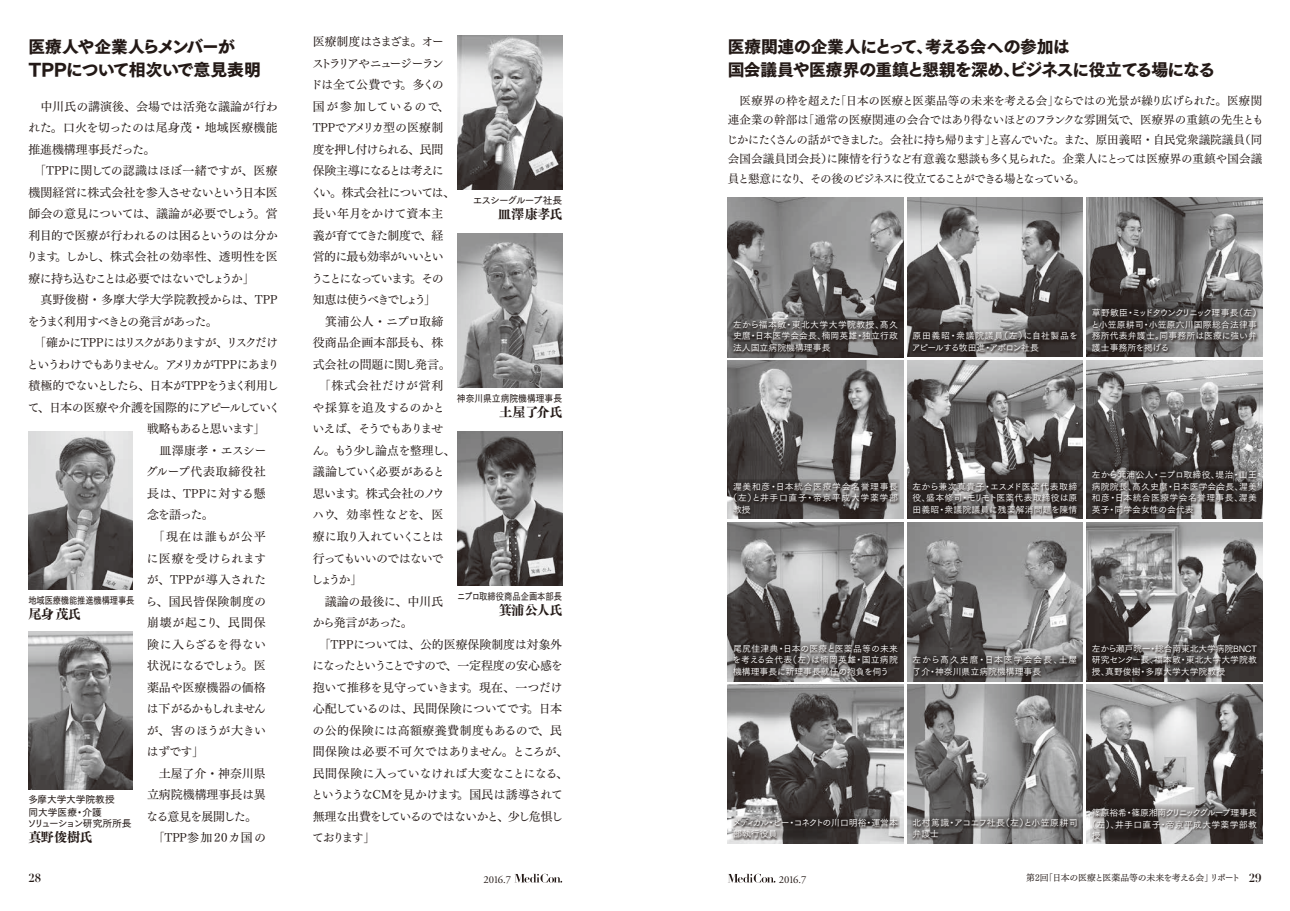
<style>
.page{position:relative;width:1290px;height:911px;background:#fff}
.page>*{position:absolute;margin:0;border:0;box-sizing:border-box;transform-origin:0 0}
.t1{font:16.88px/23.9px "Tsuku Go Pro H";letter-spacing:-.03em;color:#231916}
.t2{font:13.25px "Tsuku AMD Min Std E";letter-spacing:-.04em;color:#231916}
.t3{font:12px/21.5px "Tsuku Min Pro M";letter-spacing:-.04em;color:#231916}
.t4{font:12px/21.5px "Tsuku Min Pro M";letter-spacing:-.06em;color:#231916}
.t5{font:12px/21.5px "Tsuku Min Pro M";letter-spacing:-.005em;color:#231916}
.t6{font:11.5px/19.5px "Tsuku Min Pro M";letter-spacing:-.1em;color:#231916;text-align:justify}
.t7{font:700 11.5px "Didot";color:#231916}
.t8{font:10.62px "Adobe Garamond Pro";letter-spacing:-.075em;color:#231916}
.t9{font:9.75px "Tsuku Go Pro D";letter-spacing:-.015em;color:#231916;scale:.85 1}
.t10{font:9.75px/12.4px "Tsuku Go Pro D";letter-spacing:-.015em;color:#231916}
.t11{font:9.75px "Tsuku Go Pro D";letter-spacing:-.015em;color:#231916;scale:.9 1}
.t12{font:9.75px "Tsuku Go Pro D";letter-spacing:-.08em;color:#231916}
.t13{font:9.75px "Tsuku Go Pro D";letter-spacing:-.11em;color:#231916}
.t14{font:8.88px/11.5px "Tsuku Go Pro M";letter-spacing:.005em;color:#fff;text-align:justify}
.t15{font:8.88px "Tsuku Min Pro RB";letter-spacing:-.04em;color:#231916}
.t16{font:8.88px/11.5px "Tsuku Go Pro M";letter-spacing:-.02em;color:#fff}
.t17{font:8.88px/11.5px "Tsuku Go Pro M";letter-spacing:.045em;color:#fff}
.t18{font:8.88px "Tsuku Go Pro M";letter-spacing:-.05em;color:#fff}
.t19{font:8.88px "Tsuku Go Pro M";letter-spacing:.03em;color:#fff}
.t20{font:8.88px "Tsuku Go Pro M";letter-spacing:.075em;color:#fff}
.t21{font:8.88px "Tsuku Go Pro M";letter-spacing:.07em;color:#fff}
.s1{font-size:16.12px}
.s2{font-family:"Didot";font-weight:700;font-size:11.5px}
</style>
<div class="page">
<img style="left:728px;top:198px;width:175px;height:159px">
<img style="left:728px;top:360px;width:175px;height:159px">
<img style="left:728px;top:522px;width:175px;height:159px">
<img style="left:907px;top:198px;width:176px;height:158px">
<img style="left:907px;top:360px;width:176px;height:159px">
<img style="left:907px;top:522px;width:176px;height:159px">
<img style="left:728px;top:685px;width:175px;height:158px">
<img style="left:1086px;top:198px;width:176px;height:158px">
<img style="left:1086px;top:360px;width:176px;height:159px">
<img style="left:1086px;top:522px;width:176px;height:159px">
<img style="left:907px;top:685px;width:176px;height:158px">
<img style="left:1086px;top:685px;width:176px;height:158px">
<div style="left:731px;top:340px;width:84px;height:13px;background:#696868"></div>
<svg style="left:731px;top:504px;width:2px;height:11px"></svg>
<svg style="left:731px;top:665px;width:157px;height:12px"></svg>
<div style="left:911px;top:665px;width:136px;height:12px;background:#949495"></div>
<div style="left:1090px;top:665px;width:125px;height:12px;background:#292220"></div>
<div style="left:911px;top:827px;width:31px;height:13px;background:#9c9b9c"></div>
<svg style="left:1090px;top:827px;width:1px;height:13px"></svg>
<div style="left:1090px;top:503px;width:106px;height:12px;background:#393534"></div>
<svg style="left:1090px;top:466px;width:168px;height:13px"></svg>
<div style="left:911px;top:340px;width:117px;height:13px;background:#363130"></div>
<svg style="left:911px;top:654px;width:168px;height:11px"></svg>
<svg style="left:911px;top:816px;width:168px;height:13px"></svg>
<svg style="left:731px;top:816px;width:169px;height:13px"></svg>
<svg style="left:1090px;top:804px;width:168px;height:12px"></svg>
<svg style="left:911px;top:329px;width:168px;height:11px"></svg>
<svg style="left:731px;top:319px;width:169px;height:12px"></svg>
<svg style="left:731px;top:479px;width:169px;height:12px"></svg>
<svg style="left:911px;top:479px;width:168px;height:12px"></svg>
<svg style="left:731px;top:641px;width:169px;height:13px"></svg>
<svg style="left:1090px;top:641px;width:168px;height:13px"></svg>
<svg style="left:1090px;top:304px;width:168px;height:12px"></svg>
<img style="left:28px;top:432px;width:105px;height:158px">
<img style="left:458px;top:35px;width:104px;height:155px">
<img style="left:458px;top:233px;width:104px;height:155px">
<img style="left:458px;top:431px;width:104px;height:154px">
<img style="left:28px;top:631px;width:105px;height:158px">
<svg style="left:732px;top:321px;width:168px;height:34px;background:#443f3e"></svg>
<svg style="left:732px;top:645px;width:168px;height:34px;background:#413b3a"></svg>
<svg style="left:912px;top:332px;width:167px;height:23px"></svg>
<svg style="left:912px;top:482px;width:167px;height:35px;background:#413b3a"></svg>
<svg style="left:912px;top:656px;width:167px;height:23px;background:#4a4645"></svg>
<svg style="left:732px;top:818px;width:168px;height:23px;background:#6b6766"></svg>
<svg style="left:1091px;top:309px;width:167px;height:46px;background:#4b4745"></svg>
<svg style="left:1091px;top:471px;width:167px;height:45px;background:#3a3432"></svg>
<svg style="left:1091px;top:645px;width:168px;height:34px"></svg>
<svg style="left:912px;top:818px;width:167px;height:23px;background:#6d6b6b"></svg>
<svg style="left:1091px;top:809px;width:168px;height:34px;background:#544f4e"></svg>
<svg style="left:733px;top:482px;width:167px;height:35px;background:#474241"></svg>
<svg style="left:514px;top:873px;width:48px;height:9px"></svg>
<svg style="left:728px;top:873px;width:47px;height:9px"></svg>
<h1 class="t1" style="left:28px;top:35px;width:234px">医療人や企業人らメンバーが<br>TPPについて相次いで意見表明</h1>
<p class="t3" style="left:26px;top:94px;width:256px">　中川氏の講演後、会場では活発な議論が行われた。口火を切ったのは尾身茂・地域医療機能推進機構理事長だった。<br>　「TPPに関しての認識はほぼ一緒ですが、医療機関経営に株式会社を参入させないという日本医師会の意見については、議論が必要でしょう。営利目的で医療が行われるのは困るというのは分かります。しかし、株式会社の効率性、透明性を医療に持ち込むことは必要ではないでしょうか」<br>　真野俊樹・多摩大学大学院教授からは、TPPをうまく利用すべきとの発言があった。<br>　「確かにTPPにはリスクがありますが、リスクだけというわけでもありません。アメリカがTPPにあまり積極的でないとしたら、日本がTPPをうまく利用して、日本の医療や介護を国際的にアピールしていく</p>
<p class="t9" style="left:28px;top:592px;width:126px">地域医療機能推進機構理事長</p>
<p class="t2" style="left:28px;top:602px;width:54px">尾身茂氏</p>
<p class="t10" style="left:28px;top:792px;width:88px">多摩大学大学院教授同大学医療・介護</p>
<p class="t12" style="left:27px;top:814px;width:106px">ソリューション研究所所長</p>
<p class="t2" style="left:28px;top:825px;width:66px">真野俊樹氏</p>
<p class="t5" style="left:146px;top:417px;width:122px">戦略もあると思います」　皿澤康孝・エスシーグループ代表取締役社長は、TPPに対する懸念を語った。<br>　「現在は誰もが公平に医療を受けられますが、TPPが導入されたら、国民皆保険制度の崩壊が起こり、民間保険に入らざるを得ない状況になるでしょう。医薬品や医療機器の価格は下がるかもしれませんが、害のほうが大きいはずです」<br>　土屋了介・神奈川県立病院機構理事長は異なる意見を展開した。　「TPP参加 20カ国の</p>
<p class="t4" style="left:310px;top:29px;width:146px">医療制度はさまざま。オーストラリアやニュージーランドは全て公費です。多くの国が参加しているので、<br>TPPでアメリカ型の医療制度を押し付けられる、民間保険主導になるとは考えにくい。株式会社については、長い年月をかけて資本主義が育ててきた制度で、経営的に最も効率がいいということになっています。その知恵は使うべきでしょう」<br>　箕浦公人・ニプロ取締役商品企画本部長も、株式会社の問題に関し発言。　「株式会社だけが営利や採算を追及するのかといえば、そうでもありません。もう少し論点を整理し、議論していく必要があると思います。株式会社のノウハウ、効率性などを、医療に取り入れていくことは行ってもいいのではないでしょうか」<br>　議論の最後に、中川氏から発言があった。</p>
<p class="t13" style="left:473px;top:192px;width:91px">エスシーグループ社長</p>
<p class="t2" style="left:498px;top:202px;width:66px">皿澤康孝氏</p>
<p class="t11" style="left:457px;top:390px;width:118px">神奈川県立病院機構理事長</p>
<p class="t2" style="left:499px;top:400px;width:65px">土屋了介氏</p>
<p class="t9" style="left:457px;top:587px;width:125px">ニプロ取締役商品企画本部長</p>
<p class="t2" style="left:499px;top:598px;width:65px">箕浦公人氏</p>
<p class="t3" style="left:311px;top:632px;width:258px">　「TPPについては、公的医療保険制度は対象外になったということですので、一定程度の安心感を抱いて推移を見守っていきます。現在、一つだけ心配しているのは、民間保険についてです。日本の公的保険には高額療養費制度もあるので、民間保険は必要不可欠ではありません。ところが、民間保険に入っていなければ大変なことになる、というようなCMを見かけます。国民は誘導されて無理な出費をしているのではないかと、少し危惧しております」</p>
<h1 class="t1" style="left:728px;top:35px;width:489px">医療関連の企業人にと<span class="s1">っ</span>て、考える会への参加は<br>国会議員や医療界の重鎮と懇親を深め、ビジネスに役立てる場になる</h1>
<p class="t6" style="left:726px;top:89px;width:539px">　医療界の枠を超えた「日本の医療と医薬品等の未来を考える会」ならではの光景が繰り広げられた。医療関連企業の幹部は「通常の医療関連の会合ではあり得ないほどのフランクな雰囲気で、医療界の重鎮の先生ともじかにたくさんの話ができました。会社に持ち帰ります」と喜んでいた。また、原田義昭・自民党衆議院議員（同会国会議員団会長）に陳情を行うなど有意義な懇談も多く見られた。企業人にとっては医療界の重鎮や国会議員と懇意になり、その後のビジネスに役立てることができる場となっている。</p>
<p class="t14" style="left:733px;top:318px;width:166px">左から福本敏・東北大学大学院教授、髙久史麿・日本医学会会長、楠岡英雄・独立行政法人国立病院機構理事長</p>
<p class="t14" style="left:912px;top:329px;width:168px">原田義昭・衆議院議員（左）に自社製品をアピールする牧田進・アポロン社長</p>
<p class="t14" style="left:1091px;top:306px;width:172px;text-align:left">草野敏臣・ミッドタウンクリニック理事長（左）と小笠原耕司・小笠原六川国際総合法律事務所代表弁護士。同事務所は医療に強い弁護士事務所を掲げる</p>
<p class="t21" style="left:733px;top:479px;width:166px">渥美和彦・日本統合医療学会名誉理事長</p>
<p class="t20" style="left:729px;top:490px;width:171px">（左）と井手口直子・帝京平成大学薬学部</p>
<p class="t14" style="left:733px;top:502px;width:19px">教授</p>
<p class="t14" style="left:912px;top:479px;width:166px">左から兼次真貴子・エスメド医薬代表取締役、盛本修司・モリモト医薬代表取締役は原田義昭・衆議院議員に残薬解消問題を陳情</p>
<p class="t14" style="left:1092px;top:468px;width:166px">左から箕浦公人・ニプロ取締役、堤治・山王病院院長、髙久史麿・日本医学会会長、渥美和彦・日本統合医療学会名誉理事長、渥美英子・同学会女性の会代表</p>
<p class="t14" style="left:732px;top:642px;width:167px">尾尻佳津典・日本の医療と医薬品等の未来を考える会代表（左）は楠岡英雄・国立病院機構理事長に新理事長就任の抱負を伺う</p>
<p class="t14" style="left:912px;top:653px;width:166px">左から髙久史麿・日本医学会会長、土屋了介・神奈川県立病院機構理事長</p>
<p class="t14" style="left:1092px;top:642px;width:166px">左から瀬戸晥一・総合南東北大学病院BNCT研究センター長、福本敏・東北大学大学院教授、真野俊樹・多摩大学大学院教授</p>
<p class="t16" style="left:732px;top:815px;width:167px">メディカル・ビー・コネクトの川口明裕・運営本部執行役員</p>
<p class="t17" style="left:912px;top:815px;width:166px">北村篤識・アコエフ社長（左）と小笠原耕司弁護士</p>
<p class="t18" style="left:1092px;top:805px;width:166px">篠原裕希・篠原湘南クリニックグループ理事長</p>
<p class="t19" style="left:1087px;top:816px;width:171px">（左）、井手口直子・帝京平成大学薬学部教</p>
<p class="t14" style="left:1092px;top:829px;width:10px">授</p>
<p class="t7" style="left:28px;top:871px;width:14px">28</p>
<p class="t8" style="left:484px;top:873px;width:29px">2016.7</p>
<p class="t8" style="left:779px;top:873px;width:29px">2016.7</p>
<p class="t15" style="left:1026px;top:870px;width:237px">第2回「日本の医療と医薬品等の未来を考える会」リポート <span class="s2">29</span></p>
</div>
